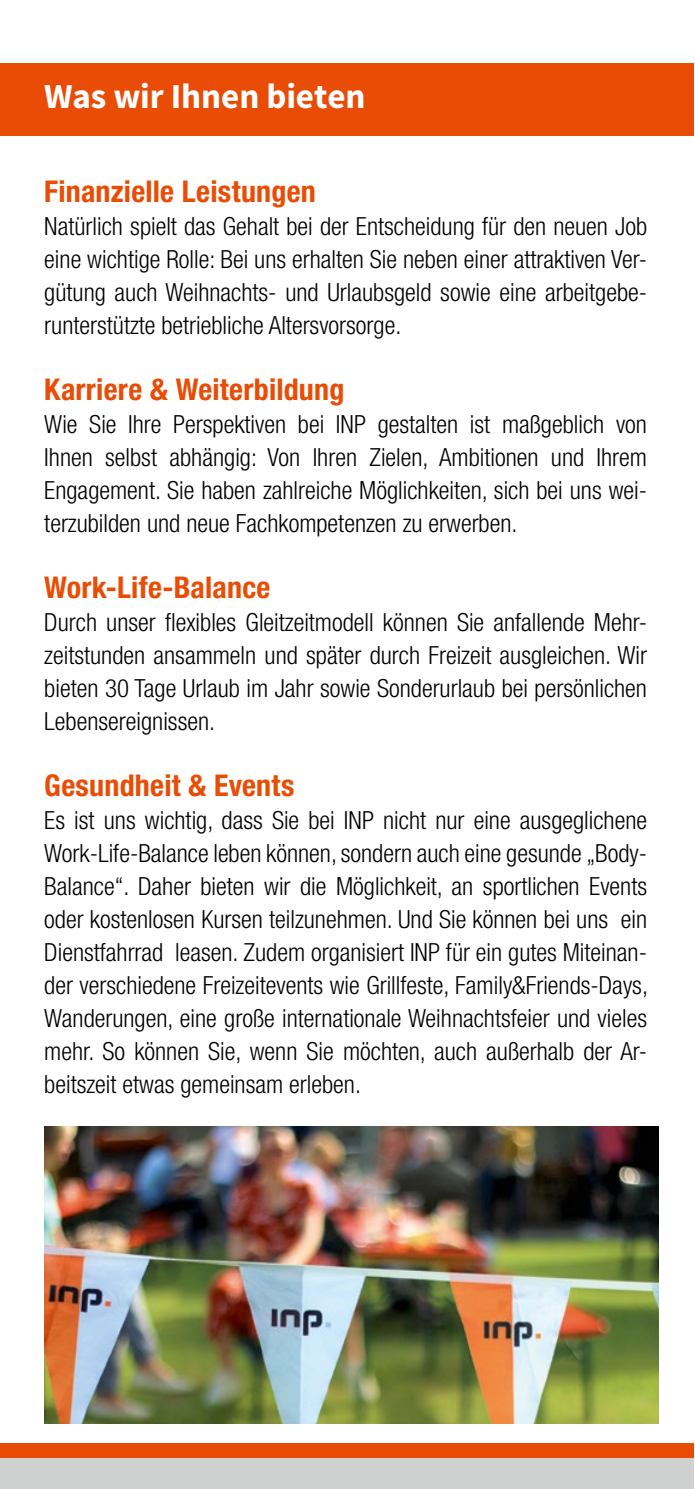
<style>
.page{position:relative;width:695px;height:1489px;background:#fff}
.page>*{position:absolute;margin:0;border:0;box-sizing:border-box;transform-origin:0 0}
.t1{font:700 35px "Source Sans Pro";color:#fff}
.t2{font:700 condensed 30px "Helvetica Neue LT Pro";letter-spacing:.01em;color:#e94c05}
.t3{font:300 condensed 25px/33px "Helvetica Neue LT Pro";color:#000;text-align:justify}
</style>
<div class="page">
<div style="left:0;top:64px;width:693px;height:72px;background:#e94c05"></div>
<div style="left:0;top:1447px;width:693px;height:41px;background:#cfd0d0"></div>
<div style="left:0;top:1442px;width:693px;height:14px;background:#e94c05"></div>
<img style="left:44px;top:1126px;width:615px;height:297px">
<h1 class="t1" style="left:44px;top:72px;width:323px">Was wir Ihnen bieten</h1>
<p class="t2" style="left:44px;top:173px;width:273px">Finanzielle Leistungen</p>
<p class="t3" style="left:44px;top:209px;width:604px">Natürlich spielt das Gehalt bei der Entscheidung für den neuen Job eine wichtige Rolle: Bei uns erhalten Sie neben einer attraktiven Ver&shy;gütung auch Weihnachts- und Urlaubsgeld sowie eine arbeitgebe&shy;runterstützte betriebliche Altersvorsorge.</p>
<p class="t2" style="left:44px;top:371px;width:301px">Karriere &amp; Weiterbildung</p>
<p class="t3" style="left:44px;top:407px;width:604px">Wie Sie Ihre Perspektiven bei INP gestalten ist maßgeblich von Ihnen selbst abhängig: Von Ihren Zielen, Ambitionen und Ihrem Engagement. Sie haben zahlreiche Möglichkeiten, sich bei uns wei&shy;terzubilden und neue Fachkompetenzen zu erwerben.</p>
<p class="t2" style="left:44px;top:569px;width:228px">Work-Life-Balance</p>
<p class="t3" style="left:44px;top:605px;width:604px">Durch unser flexibles Gleitzeitmodell können Sie anfallende Mehr&shy;zeitstunden ansammeln und später durch Freizeit ausgleichen. Wir bieten 30 Tage Urlaub im Jahr sowie Sonderurlaub bei persönlichen Lebensereignissen.</p>
<p class="t2" style="left:44px;top:767px;width:252px">Gesundheit &amp; Events</p>
<p class="t3" style="left:44px;top:803px;width:605px">Es ist uns wichtig, dass Sie bei INP nicht nur eine ausgeglichene Work-Life-Balance leben können, sondern auch eine gesunde „Body-Balance“. Daher bieten wir die Möglichkeit, an sportlichen Events oder kostenlosen Kursen teilzunehmen. Und Sie können bei uns ein Dienstfahrrad leasen. Zudem organisiert INP für ein gutes Miteinan&shy;der verschiedene Freizeitevents wie Grillfeste, Family&amp;Friends-Days, Wanderungen, eine große internationale Weihnachtsfeier und vieles mehr. So können Sie, wenn Sie möchten, auch außerhalb der Ar&shy;beitszeit etwas gemeinsam erleben.</p>
</div>
